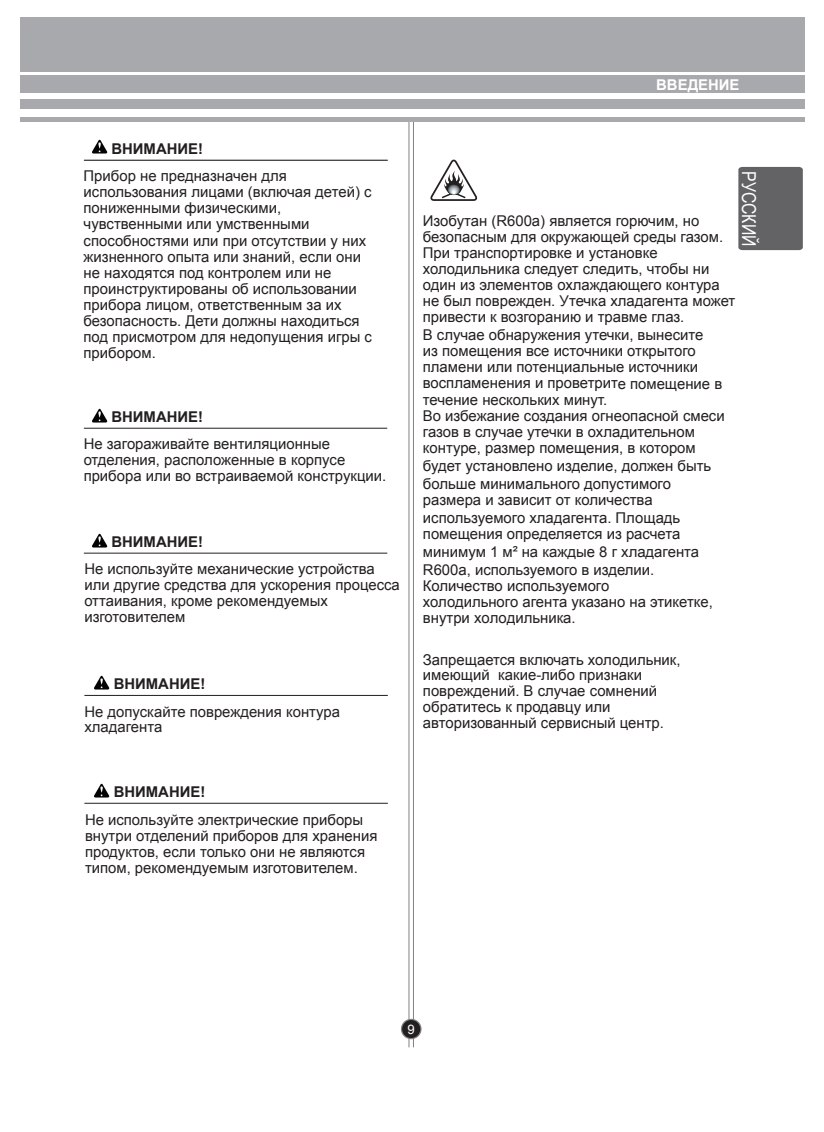
<style>
.page{position:relative;width:824px;height:1132px;background:#fff}
.page>*{position:absolute;margin:0;border:0;box-sizing:border-box;transform-origin:0 0}
.t1{font:19.25px "Arial";color:#fff;scale:.82 1}
.t2{font:14.88px/16.1px "Arial";color:#231f20}
.t3{font:700 14.88px "Arial";color:#231f20}
.t4{font:700 14.88px "Arial";color:#fff}
.t5{font:13.12px "Arial";color:#fff}
.s1{font-weight:700}
</style>
<div class="page">
<svg style="left:401px;top:1018px;width:20px;height:20px"></svg>
<hr style="left:408px;top:120px;width:1px;height:926px;background:#808285">
<hr style="left:413px;top:120px;width:1px;height:926px;background:#808285">
<div style="left:20px;top:76px;width:784px;height:17px;background:#a8a9ad"></div>
<div style="left:20px;top:99px;width:784px;height:10px;background:#a8a9ad"></div>
<div style="left:20px;top:17px;width:784px;height:55px;background:#a8a9ad"></div>
<div style="left:20px;top:117px;width:784px;height:5px;background:#a8a9ad"></div>
<div style="left:402px;top:1019px;width:18px;height:18px;background:#231f20;border-radius:50%"></div>
<svg style="left:430px;top:159px;width:47px;height:42px"></svg>
<hr style="left:84px;top:160px;width:303px;height:1px;background:#050504">
<img style="left:92px;top:139px;width:16px;height:15px">
<hr style="left:84px;top:428px;width:303px;height:1px;background:#231f20">
<img style="left:92px;top:408px;width:16px;height:14px">
<hr style="left:84px;top:552px;width:303px;height:1px;background:#231f20">
<img style="left:92px;top:533px;width:16px;height:14px">
<hr style="left:84px;top:695px;width:304px;height:1px;background:#231f20">
<img style="left:95px;top:675px;width:15px;height:14px">
<hr style="left:84px;top:802px;width:304px;height:1px;background:#231f20">
<img style="left:95px;top:783px;width:15px;height:14px">
<div style="left:738px;top:167px;width:64px;height:83px;background:#636366"></div>
<p class="t3" style="left:111px;top:138px;width:93px">ВНИМАНИЕ!</p>
<p class="t2" style="left:84px;top:168px;width:290px">Прибор не предназначен для использования лицами (включая детей) с пониженными физическими, чувственными или умственными способностями или при отсутствии у них жизненного опыта или знаний, если они не находятся под контролем или не проинструктированы об использовании прибора лицом, ответственным за их безопасность. Дети должны находиться под присмотром для недопущения игры с прибором.</p>
<p class="t2" style="left:84px;top:403px;width:248px;line-height:27.5px;text-indent:28px"><span class="s1">ВНИМАНИЕ!<br></span>Не загораживайте вентиляционные</p>
<p class="t2" style="left:84px;top:452px;width:304px">отделения, расположенные в корпусе прибора или во встраиваемой конструкции.</p>
<p class="t2" style="left:84px;top:527px;width:292px;line-height:27.7px;text-indent:27px"><span class="s1">ВНИМАНИЕ!<br></span>Не используйте механические устройства</p>
<p class="t2" style="left:84px;top:577px;width:317px">или другие средства для ускорения процесса оттаивания, кроме рекомендуемых изготовителем</p>
<p class="t2" style="left:84px;top:669px;width:257px;line-height:27.7px;text-indent:29px"><span class="s1">ВНИМАНИЕ!<br></span>Не допускайте повреждения контура</p>
<p class="t2" style="left:84px;top:719px;width:79px">хладагента</p>
<p class="t2" style="left:85px;top:777px;width:280px;line-height:28.3px;text-indent:29px"><span class="s1">ВНИМАНИЕ!<br></span>Не используйте электрические приборы</p>
<p class="t2" style="left:85px;top:827px;width:294px">внутри отделений приборов для хранения продуктов, если только они не являются типом, рекомендуемым изготовителем.</p>
<p class="t4" style="left:656px;top:75px;width:85px">ВВЕДЕНИЕ</p>
<p class="t1" style="left:761px;top:171px;width:93px;rotate:90deg">РУССКИЙ</p>
<p class="t2" style="left:423px;top:212px;width:314px">Изобутан (R600a) является горючим, но безопасным для окружающей среды газом.<br>При транспортировке и установке холодильника следует следить, чтобы ни один из элементов охлаждающего контура не был поврежден. Утечка хладагента может привести к возгоранию и травме глаз.</p>
<p class="t2" style="left:423px;top:327px;width:303px">В случае обнаружения утечки, вынесите<br>из помещения все источники открытого пламени или потенциальные источники воспламенения и проветрите помещение в течение нескольких минут.<br>Во избежание создания огнеопасной смеси газов в случае утечки в охладительном контуре, размер помещения, в котором</p>
<p class="t2" style="left:423px;top:456px;width:290px;line-height:17.8px">будет установлено изделие, должен быть больше минимального допустимого</p>
<p class="t2" style="left:423px;top:490px;width:259px;line-height:17.8px">размера и зависит от количества используемого хладагента. Площадь</p>
<p class="t2" style="left:423px;top:524px;width:278px;line-height:17.8px">помещения определяется из расчета минимум 1 м² на каждые 8 г хладагента<br>R600a, используемого в изделии.</p>
<p class="t2" style="left:423px;top:577px;width:291px">Количество используемого<br>холодильного агента указано на этикетке, внутри холодильника.</p>
<p class="t2" style="left:423px;top:651px;width:259px">Запрещается включать холодильник, имеющий какие-либо признаки повреждений. В случае сомнений обратитесь к продавцу или авторизованный сервисный центр.</p>
<p class="t5" style="left:407px;top:1020px;width:9px">9</p>
</div>
